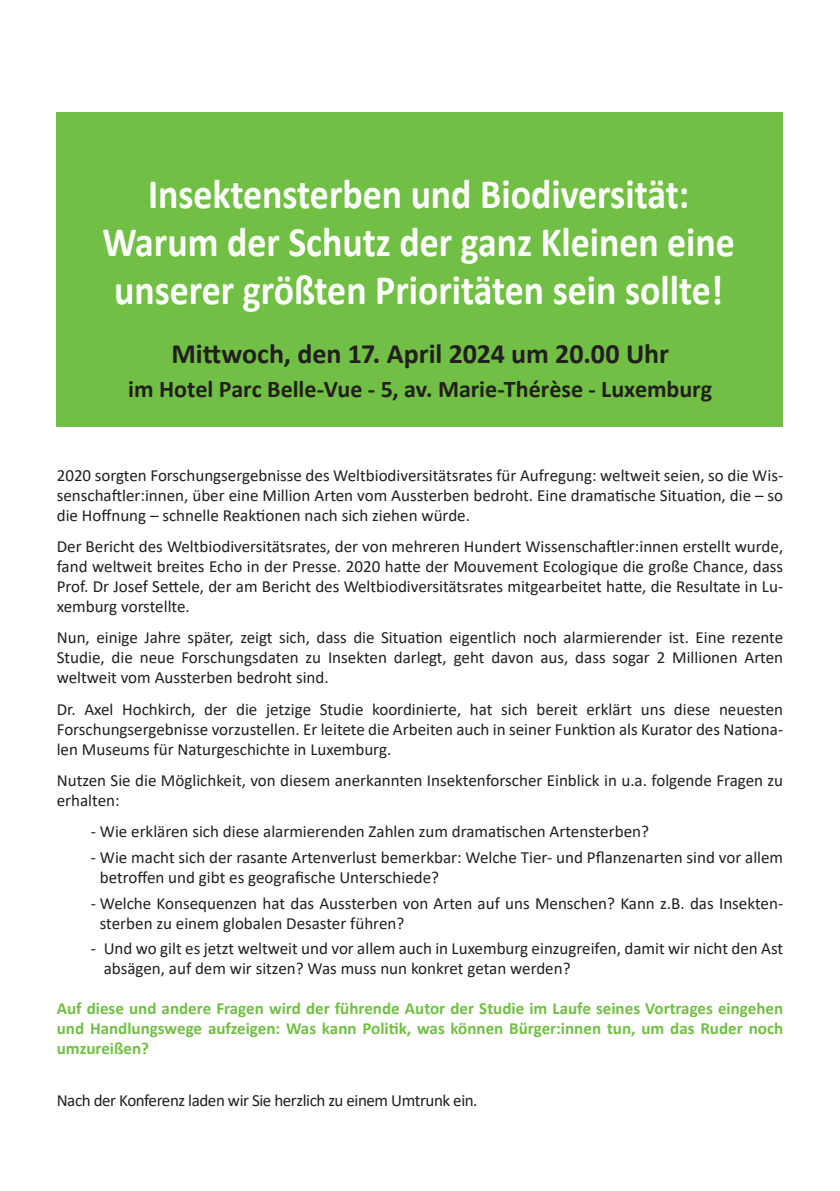
<style>
.page{position:relative;width:840px;height:1191px;background:#fff}
.page>*{position:absolute;margin:0;border:0;box-sizing:border-box;transform-origin:0 0}
.t1{font:700 42px/48px "Calibri";color:#fff;text-align:center;scale:.9 1}
.t2{font:700 28px "Calibri";letter-spacing:-.005em;color:#231f20}
.t3{font:700 24px "Calibri";color:#231f20}
.t4{font:17px/20px "Calibri";color:#231f20;text-align:justify}
.t5{font:700 17px/20px "Calibri";color:#71bf44;text-align:justify}
.t6{font:17px "Calibri";letter-spacing:-.025em;color:#231f20}
</style>
<div class="page">
<div style="left:57px;top:112px;width:725px;height:315px;background:#71bf44"></div>
<h1 class="t1" style="left:102px;top:169px;width:704px">Insektensterben und Biodiversität:<br>Warum der Schutz der ganz Kleinen eine unserer größten Prioritäten sein sollte!</h1>
<h2 class="t2" style="left:171px;top:334px;width:499px">Mittwoch, den 17. April 2024 um 20.00 Uhr</h2>
<h3 class="t3" style="left:128px;top:372px;width:585px">im Hotel Parc Belle-Vue - 5, av. Marie-Thérèse - Luxemburg</h3>
<p class="t4" style="left:57px;top:464px;width:727px">2020 sorgten Forschungsergebnisse des Weltbiodiversitätsrates für Aufregung: weltweit seien, so die Wis&shy;senschaftler:innen, über eine Million Arten vom Aussterben bedroht. Eine dramatische Situation, die – so die Hoffnung – schnelle Reaktionen nach sich ziehen würde.</p>
<p class="t4" style="left:57px;top:536px;width:727px">Der Bericht des Weltbiodiversitätsrates, der von mehreren Hundert Wissenschaftler:innen erstellt wurde, fand weltweit breites Echo in der Presse. 2020 hatte der Mouvement Ecologique die große Chance, dass Prof. Dr Josef Settele, der am Bericht des Weltbiodiversitätsrates mitgearbeitet hatte, die Resultate in Lu&shy;xemburg vorstellte.</p>
<p class="t4" style="left:57px;top:627px;width:727px">Nun, einige Jahre später, zeigt sich, dass die Situation eigentlich noch alarmierender ist. Eine rezente Studie, die neue Forschungsdaten zu Insekten darlegt, geht davon aus, dass sogar 2 Millionen Arten weltweit vom Aussterben bedroht sind.</p>
<p class="t4" style="left:57px;top:698px;width:727px">Dr. Axel Hochkirch, der die jetzige Studie koordinierte, hat sich bereit erklärt uns diese neuesten Forschungsergebnisse vorzustellen. Er leitete die Arbeiten auch in seiner Funktion als Kurator des Nationa&shy;len Museums für Naturgeschichte in Luxemburg.</p>
<p class="t4" style="left:57px;top:770px;width:727px">Nutzen Sie die Möglichkeit, von diesem anerkannten Insektenforscher Einblick in u.a. folgende Fragen zu erhalten:</p>
<p class="t4" style="left:91px;top:821px;width:559px">- Wie erklären sich diese alarmierenden Zahlen zum dramatischen Artensterben?</p>
<p class="t4" style="left:100px;top:847px;width:684px;text-indent:-9px">- Wie macht sich der rasante Artenverlust bemerkbar: Welche Tier- und Pflanzenarten sind vor allem betroffen und gibt es geografische Unterschiede?</p>
<p class="t4" style="left:100px;top:892px;width:684px;text-indent:-9px">- Welche Konsequenzen hat das Aussterben von Arten auf uns Menschen? Kann z.B. das Insekten&shy;sterben zu einem globalen Desaster führen?</p>
<p class="t4" style="left:104px;top:938px;width:680px;text-indent:-13px">- Und wo gilt es jetzt weltweit und vor allem auch in Luxemburg einzugreifen, damit wir nicht den Ast absägen, auf dem wir sitzen? Was muss nun konkret getan werden?</p>
<p class="t5" style="left:57px;top:998px;width:727px">Auf diese und andere Fragen wird der führende Autor der Studie im Laufe seines Vortrages eingehen und Handlungswege aufzeigen: Was kann Politik, was können Bürger:innen tun, um das Ruder noch umzureißen?</p>
<p class="t6" style="left:57px;top:1088px;width:422px">Nach der Konferenz laden wir Sie herzlich zu einem Umtrunk ein.</p>
</div>
